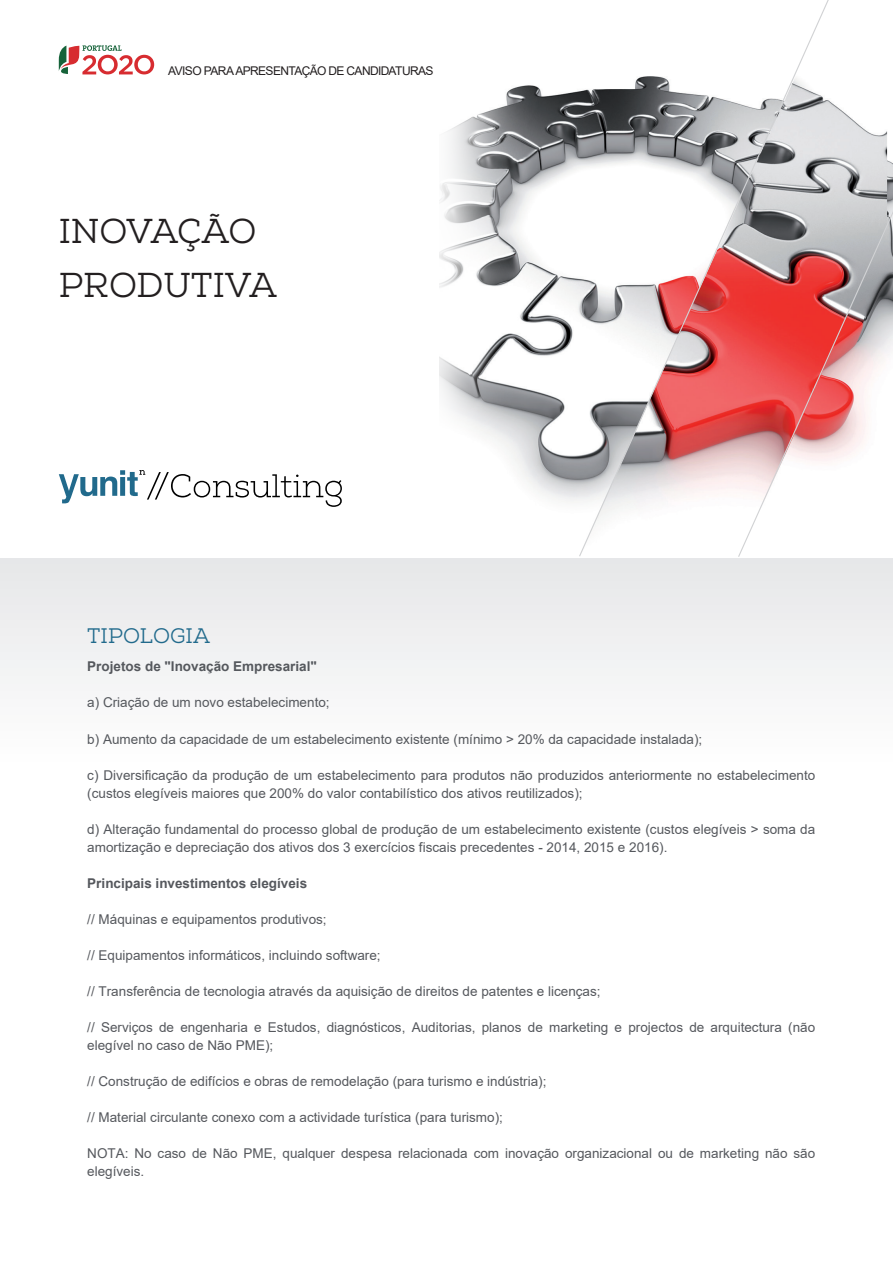
<style>
.page{position:relative;width:893px;height:1263px;background:#fff}
.page>*{position:absolute;margin:0;border:0;box-sizing:border-box;transform-origin:0 0}
.t1{font:34.5px/53.8px "Nexa Slab";letter-spacing:-.01em;color:#231f20}
.t2{font:21px "Nexa Slab";color:#216a8c}
.t3{font:13.5px/18px "Arial";color:#55585d}
.t4{font:700 13.5px "Arial";color:#55585d}
.t5{font:12px "Arial";letter-spacing:-.05em;color:#231f20}
</style>
<div class="page">
<img style="left:440px;top:85px;width:453px;height:474px">
<svg style="left:59px;top:470px;width:283px;height:37px"></svg>
<svg style="left:858px;top:195px;width:35px;height:363px"></svg>
<svg style="left:578px;top:0;width:280px;height:558px"></svg>
<svg style="left:59px;top:45px;width:95px;height:29px"></svg>
<div style="left:0;top:559px;width:893px;height:271px;background:linear-gradient(to bottom,#e7e8e9,#fff)"></div>
<p class="t5" style="left:168px;top:62px;width:267px">AVISO PARA APRESENTAÇÃO DE CANDIDATURAS</p>
<h1 class="t1" style="left:59px;top:205px;width:219px">INOVAÇÃO<br>PRODUTIVA</h1>
<h2 class="t2" style="left:87px;top:623px;width:124px">TIPOLOGIA</h2>
<p class="t4" style="left:87px;top:657px;width:231px">Projetos de "Inovação Empresarial"</p>
<p class="t3" style="left:87px;top:694px;width:244px">a) Criação de um novo estabelecimento;</p>
<p class="t3" style="left:87px;top:730px;width:616px">b) Aumento da capacidade de um estabelecimento existente (mínimo &gt; 20% da capacidade instalada);</p>
<p class="t3" style="left:87px;top:766px;width:729px">c) Diversificação da produção de um estabelecimento para produtos não produzidos anteriormente no estabelecimento (custos elegíveis maiores que 200% do valor contabilístico dos ativos reutilizados);</p>
<p class="t3" style="left:87px;top:820px;width:729px">d) Alteração fundamental do processo global de produção de um estabelecimento existente (custos elegíveis &gt; soma da amortização e depreciação dos ativos dos 3 exercícios fiscais precedentes - 2014, 2015 e 2016).</p>
<p class="t4" style="left:87px;top:873px;width:221px">Principais investimentos elegíveis</p>
<p class="t3" style="left:87px;top:910px;width:241px">// Máquinas e equipamentos produtivos;</p>
<p class="t3" style="left:87px;top:946px;width:295px">// Equipamentos informáticos, incluindo software;</p>
<p class="t3" style="left:87px;top:982px;width:515px">// Transferência de tecnologia através da aquisição de direitos de patentes e licenças;</p>
<p class="t3" style="left:87px;top:1018px;width:729px">// Serviços de engenharia e Estudos, diagnósticos, Auditorias, planos de marketing e projectos de arquitectura (não elegível no caso de Não PME);</p>
<p class="t3" style="left:87px;top:1072px;width:461px">// Construção de edifícios e obras de remodelação (para turismo e indústria);</p>
<p class="t3" style="left:87px;top:1108px;width:417px">// Material circulante conexo com a actividade turística (para turismo);</p>
<p class="t3" style="left:87px;top:1144px;width:729px">NOTA: No caso de Não PME, qualquer despesa relacionada com inovação organizacional ou de marketing não são elegíveis.</p>
</div>
